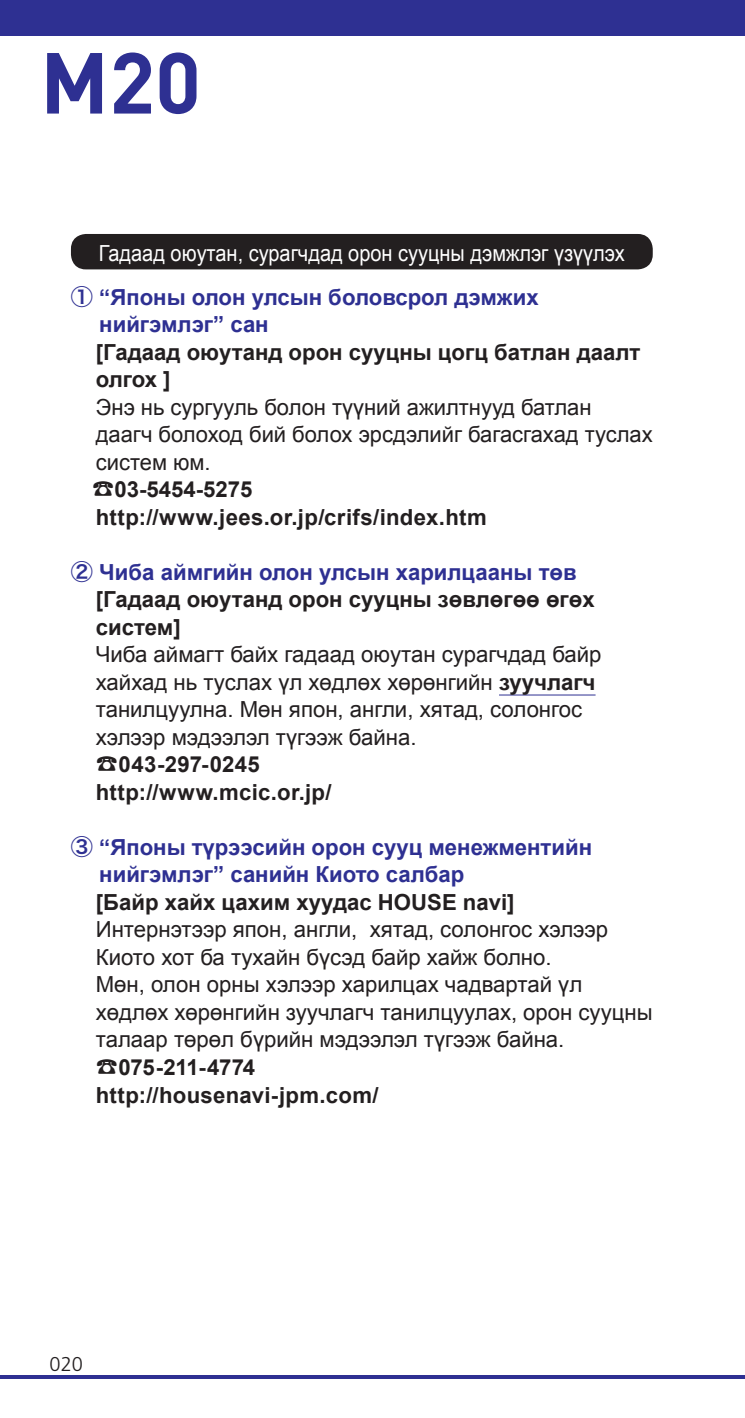
<style>
.page{position:relative;width:745px;height:1418px;background:#fff}
.page>*{position:absolute;margin:0;border:0;box-sizing:border-box;transform-origin:0 0}
.t1{font:700 85px "DIN";color:#2e3092}
.t2{font:22.25px/27.5px "Arial";color:#231f20}
.t3{font:700 22.25px/27.5px "Arial";color:#231f20}
.t4{font:22.25px/43.2px "Arial";color:#fff;scale:.9 1}
.t5{font:700 22.25px/27.5px "Arial";color:#2e3092}
.t6{font:300 20px "Frutiger";color:#231f20}
.s1{font-family:"Hira Kaku Pro W6";color:#2e3092}
.s2{font-weight:700;color:#2e3092}
.s3{font-family:"Shin Go Pro"}
.s4{font-weight:700}
.s5{font-family:"Hira Kaku Pro W6";font-weight:400;color:#2e3092}
.s6{color:#2e3092}
.s7{font-family:"Hira Kaku Pro W6";font-weight:400}
.s8{font-family:"Shin Go Pro";font-weight:500}
</style>
<div class="page">
<hr style="left:0;top:1375px;width:744px;height:3px;background:#2e3092">
<div style="left:0;top:0;width:744px;height:35px;background:#2e3092"></div>
<div style="left:71px;top:234px;width:581px;height:35px;background:#231f20;border-radius:15px"></div>
<hr style="left:498px;top:694px;width:97px;height:1px;background:#2e3092">
<h1 class="t1" style="left:40px;top:27px;width:162px">M20</h1>
<p class="t4" style="left:71px;top:232px;width:616px;text-indent:28px">Гадаад оюутан, сурагчдад орон сууцны дэмжлэг үзүүлэх<br><span class="s1">①</span> <span class="s2">“Японы олон улсын боловсрол дэмжих</span></p>
<p class="t5" style="left:99px;top:311px;width:171px">нийгэмлэг” сан</p>
<p class="t3" style="left:96px;top:339px;width:545px">[Гадаад оюутанд орон сууцны цогц батлан даалт олгох ]</p>
<p class="t2" style="left:92px;top:393px;width:561px">Энэ нь сургууль болон түүний ажилтнууд батлан<br>даагч болоход бий болох эрсдэлийг багасгахад туслах систем юм.<br><span class="s3">☎</span><span class="s4">03-5454-5275<br>http://www.jees.or.jp/crifs/index.htm</span></p>
<p class="t3" style="left:96px;top:559px;width:500px;text-indent:-25px"><span class="s5">②</span> <span class="s6">Чиба аймгийн олон улсын харилцааны төв </span>[Гадаад оюутанд орон сууцны зөвлөгөө өгөх систем]</p>
<p class="t2" style="left:96px;top:641px;width:507px">Чиба аймагт байх гадаад оюутан сурагчдад байр хайхад нь туслах үл хөдлөх хөрөнгийн <span class="s4">зуучлагч </span>танилцуулна. Мөн япон, англи, хятад, солонгос хэлээр мэдээлэл түгээж байна.<br><span class="s3">☎</span><span class="s4">043-297-0245<br>http://www.mcic.or.jp/</span></p>
<p class="t5" style="left:99px;top:834px;width:494px;text-indent:-28px"><span class="s7">③</span> “Японы түрээсийн орон сууц менежментийн нийгэмлэг” санийн Киото салбар</p>
<p class="t3" style="left:96px;top:889px;width:420px">[Байр хайх цахим хуудас HOUSE navi]</p>
<p class="t2" style="left:96px;top:916px;width:558px">Интернэтээр япон, англи, хятад, солонгос хэлээр Киото хот ба тухайн бүсэд байр хайж болно.<br>Мөн, олон орны хэлээр харилцах чадвартай үл хөдлөх хөрөнгийн зуучлагч танилцуулах, орон сууцны талаар төрөл бүрийн мэдээлэл түгээж байна. <span class="s8">☎</span><span class="s4">075-211-4774<br>http://housenavi-jpm.com/</span></p>
<p class="t6" style="left:50px;top:1352px;width:35px">020</p>
</div>
